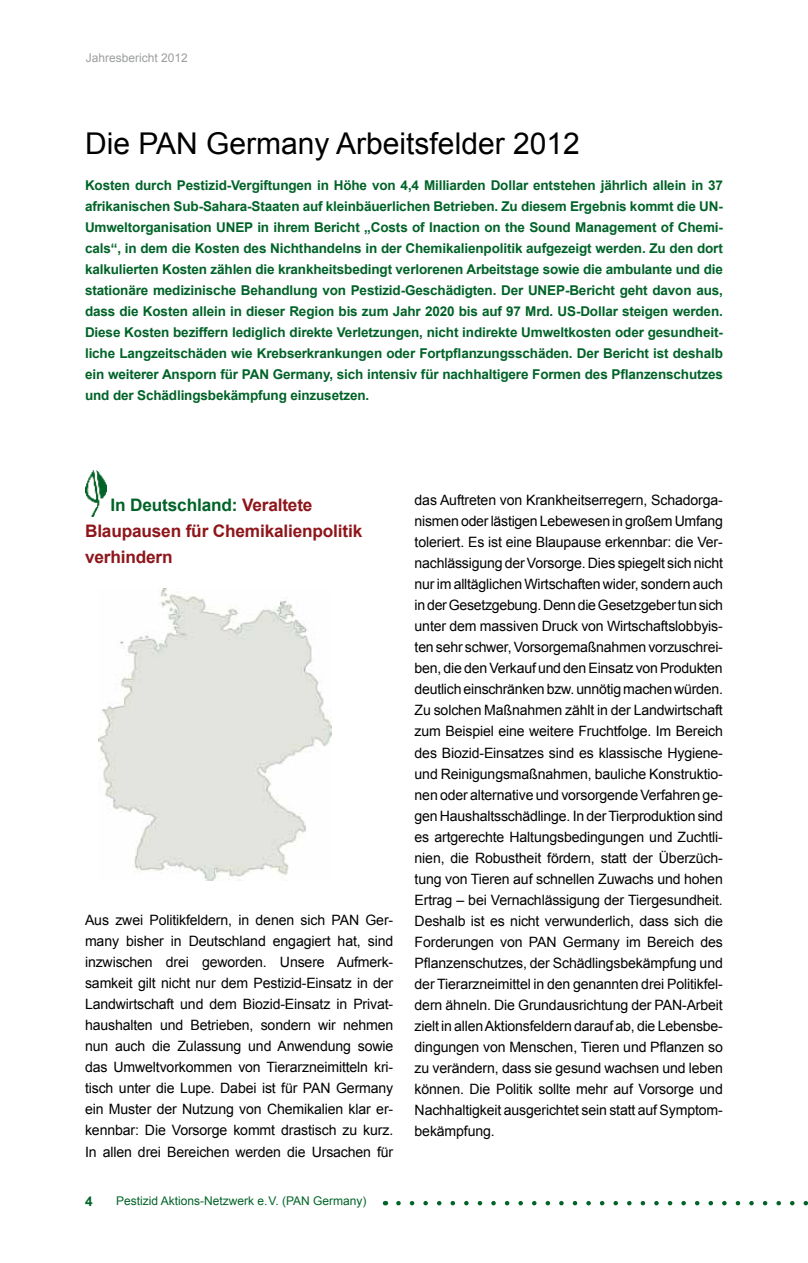
<style>
.page{position:relative;width:808px;height:1263px;background:#fff}
.page>*{position:absolute;margin:0;border:0;box-sizing:border-box;transform-origin:0 0}
.t1{font:30px "Arial";color:#000}
.t2{font:700 17.25px/26.2px "Arial";letter-spacing:-.01em;color:#8e161b}
.t3{font:14.25px/21px "Arial";letter-spacing:-.01em;color:#000;text-align:justify}
.t4{font:700 13.5px/21px "Arial";letter-spacing:-.01em;color:#006328;text-align:justify}
.t5{font:12px "Arial";color:#006328}
.t6{font:12px "Arial";color:#9c9e9f}
.s1{color:#006328}
</style>
<div class="page">
<svg style="left:398px;top:1201px;width:410px;height:4px"></svg>
<img style="left:85px;top:471px;width:21px;height:46px">
<img style="left:99px;top:588px;width:233px;height:292px">
<p class="t6" style="left:86px;top:50px;width:104px">Jahresbericht 2012</p>
<h1 class="t1" style="left:85px;top:123px;width:496px">Die PAN Germany Arbeitsfelder 2012</h1>
<p class="t4" style="left:85px;top:176px;width:639px">Kosten durch Pestizid-Vergiftungen in Höhe von 4,4 Milliarden Dollar entstehen jährlich allein in 37 afrikanischen Sub-Sahara-Staaten auf kleinbäuerlichen Betrieben. Zu diesem Ergebnis kommt die UN-Umweltorganisation UNEP in ihrem Bericht „Costs of Inaction on the Sound Management of Chemi&shy;cals“, in dem die Kosten des Nichthandelns in der Chemikalienpolitik aufgezeigt werden. Zu den dort kalkulierten Kosten zählen die krankheitsbedingt verlorenen Arbeitstage sowie die ambulante und die stationäre medizinische Behandlung von Pestizid-Geschädigten. Der UNEP-Bericht geht davon aus, dass die Kosten allein in dieser Region bis zum Jahr 2020 bis auf 97 Mrd. US-Dollar steigen werden.<br>Diese Kosten beziffern lediglich direkte Verletzungen, nicht indirekte Umweltkosten oder gesundheit&shy;liche Langzeitschäden wie Krebserkrankungen oder Fortpflanzungsschäden. Der Bericht ist deshalb ein weiterer Ansporn für PAN Germany, sich intensiv für nachhaltigere Formen des Pflanzenschutzes und der Schädlingsbekämpfung einzusetzen.</p>
<p class="t2" style="left:85px;top:492px;width:279px;text-indent:26px"><span class="s1">In Deutschland:</span> Veraltete<br>Blaupausen für Chemikalienpolitik verhindern</p>
<p class="t3" style="left:85px;top:910px;width:310px">Aus zwei Politikfeldern, in denen sich PAN Ger&shy;many bisher in Deutschland engagiert hat, sind inzwischen drei geworden. Unsere Aufmerk&shy;samkeit gilt nicht nur dem Pestizid-Einsatz in der Landwirtschaft und dem Biozid-Einsatz in Privat&shy;haushalten und Betrieben, sondern wir nehmen nun auch die Zulassung und Anwendung sowie das Umweltvorkommen von Tierarzneimitteln kri&shy;tisch unter die Lupe. Dabei ist für PAN Germany ein Muster der Nutzung von Chemikalien klar er&shy;kennbar: Die Vorsorge kommt drastisch zu kurz.<br>In allen drei Bereichen werden die Ursachen für</p>
<p class="t4" style="left:85px;top:1191px;width:9px">4</p>
<p class="t5" style="left:116px;top:1193px;width:252px">Pestizid Aktions-Netzwerk e. V. (PAN Germany)</p>
<p class="t3" style="left:415px;top:490px;width:310px">das Auftreten von Krankheitserregern, Schadorga&shy;nismen oder lästigen Lebewesen in großem Umfang toleriert. Es ist eine Blaupause erkennbar: die Ver&shy;nachlässigung der Vorsorge. Dies spiegelt sich nicht nur im alltäglichen Wirtschaften wider, sondern auch in der Gesetzgebung. Denn die Gesetzgeber tun sich unter dem massiven Druck von Wirtschaftslobbyis&shy;ten sehr schwer, Vorsorgemaßnahmen vorzuschrei&shy;ben, die den Verkauf und den Einsatz von Produkten deutlich einschränken bzw. unnötig machen würden.<br>Zu solchen Maßnahmen zählt in der Landwirtschaft zum Beispiel eine weitere Fruchtfolge. Im Bereich des Biozid-Einsatzes sind es klassische Hygiene&shy;und Reinigungsmaßnahmen, bauliche Konstruktio&shy;nen oder alternative und vorsorgende Verfahren ge&shy;gen Haushaltsschädlinge. In der Tierproduktion sind es artgerechte Haltungsbedingungen und Zuchtli&shy;nien, die Robustheit fördern, statt der Überzüch&shy;tung von Tieren auf schnellen Zuwachs und hohen Ertrag – bei Vernachlässigung der Tiergesundheit.<br>Deshalb ist es nicht verwunderlich, dass sich die Forderungen von PAN Germany im Bereich des Pflanzenschutzes, der Schädlingsbekämpfung und der Tierarzneimittel in den genannten drei Politikfel&shy;dern ähneln. Die Grundausrichtung der PAN-Arbeit zielt in allen Aktionsfeldern darauf ab, die Lebensbe&shy;dingungen von Menschen, Tieren und Pflanzen so zu verändern, dass sie gesund wachsen und leben können. Die Politik sollte mehr auf Vorsorge und Nachhaltigkeit ausgerichtet sein statt auf Symptom&shy;bekämpfung.</p>
</div>
